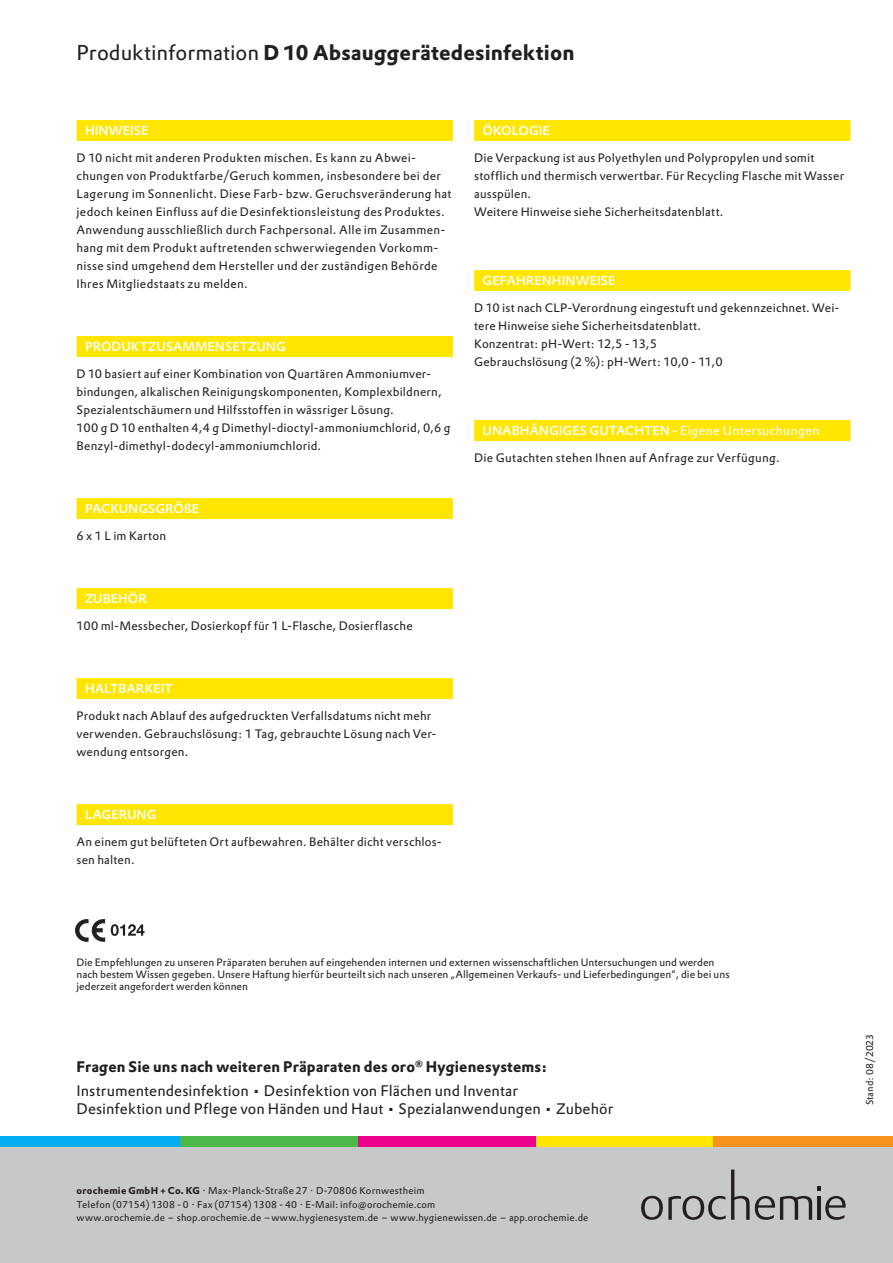
<style>
.page{position:relative;width:893px;height:1263px;background:#fff}
.page>*{position:absolute;margin:0;border:0;box-sizing:border-box;transform-origin:0 0}
._03-Overline{font:700 21px "DTL Prokyon TPRO";letter-spacing:.005em;color:#231f20}
.B2-Abbinder_Copy{font:15px/18px "DTL Prokyon TPRO";letter-spacing:.005em;color:#231f20}
.B1-Abbinder_Headline{font:700 15px "DTL Prokyon TPRO";letter-spacing:.01em;color:#231f20}
._06-Headline_farbig{font:500 12.75px "DTL Prokyon TPRO";color:#fff}
._04-Copy{font:12px/18px "DTL Prokyon TPRO";letter-spacing:.015em;color:#231f20}
._04-Copy-2{font:10.5px/12px "DTL Prokyon TPRO";color:#231f20}
.C-Company_Name_Adres{font:9.75px/13.5px "DTL Prokyon TPRO";letter-spacing:.015em;color:#231f20}
.A-Drucknorm___Stand{font:9.75px "DTL Prokyon TPRO";color:#231f20}
.s1{font-weight:400}
.s2{font-weight:700}
</style>
<div class="page">
<div style="left:0;top:1147px;width:893px;height:116px;background:#c7c8ca"></div>
<hr style="left:818px;top:1196px;width:3px;height:24px;background:#231f20">
<svg style="left:818px;top:1186px;width:3px;height:4px"></svg>
<svg style="left:641px;top:1169px;width:171px;height:51px"></svg>
<svg style="left:825px;top:1196px;width:21px;height:24px"></svg>
<div style="left:536px;top:1136px;width:178px;height:11px;background:#ffe601"></div>
<div style="left:357px;top:1136px;width:179px;height:11px;background:#ed028c"></div>
<div style="left:179px;top:1136px;width:178px;height:11px;background:#4cb848"></div>
<div style="left:0;top:1136px;width:179px;height:11px;background:#00aeef"></div>
<div style="left:714px;top:1136px;width:179px;height:11px;background:#f7931d"></div>
<div style="left:77px;top:120px;width:376px;height:21px;background:#ffe601"></div>
<div style="left:77px;top:336px;width:376px;height:21px;background:#ffe601"></div>
<div style="left:77px;top:498px;width:376px;height:21px;background:#ffe601"></div>
<div style="left:77px;top:588px;width:376px;height:21px;background:#ffe601"></div>
<div style="left:77px;top:678px;width:376px;height:21px;background:#ffe601"></div>
<div style="left:77px;top:804px;width:376px;height:21px;background:#ffe601"></div>
<div style="left:474px;top:120px;width:376px;height:21px;background:#ffe601"></div>
<div style="left:474px;top:270px;width:376px;height:21px;background:#ffe601"></div>
<div style="left:474px;top:420px;width:376px;height:21px;background:#ffe601"></div>
<svg style="left:75px;top:919px;width:30px;height:22px"></svg>
<svg style="left:111px;top:924px;width:34px;height:12px"></svg>
<p class="_03-Overline" style="left:77px;top:39px;width:500px"><span class="s1">Produktinformation</span> D 10 Absauggerätedesinfektion</p>
<p class="_06-Headline_farbig" style="left:85px;top:122px;width:65px">HINWEISE</p>
<p class="_04-Copy" style="left:77px;top:149px;width:376px">D 10 nicht mit anderen Produkten mischen. Es kann zu Abwei&shy;chungen von Produktfarbe/Geruch kommen, insbesondere bei der Lagerung im Sonnenlicht. Diese Farb- bzw. Geruchsveränderung hat jedoch keinen Einfluss auf die Desinfektionsleistung des Produktes.<br>Anwendung ausschließlich durch Fachpersonal. Alle im Zusammen&shy;hang mit dem Produkt auftretenden schwerwiegenden Vorkomm&shy;nisse sind umgehend dem Hersteller und der zuständigen Behörde Ihres Mitgliedstaats zu melden.</p>
<p class="_06-Headline_farbig" style="left:85px;top:338px;width:202px">PRODUKTZUSAMMENSETZUNG</p>
<p class="_04-Copy" style="left:77px;top:365px;width:375px">D 10 basiert auf einer Kombination von Quartären Ammoniumver&shy;bindungen, alkalischen Reinigungskomponenten, Komplexbildnern, Spezialentschäumern und Hilfsstoffen in wässriger Lösung.<br>100 g D 10 enthalten 4,4 g Dimethyl-dioctyl-ammoniumchlorid, 0,6 g Benzyl-dimethyl-dodecyl-ammoniumchlorid.</p>
<p class="_06-Headline_farbig" style="left:85px;top:500px;width:116px">PACKUNGSGRÖßE</p>
<p class="_04-Copy" style="left:77px;top:527px;width:91px">6 x 1 L im Karton</p>
<p class="_06-Headline_farbig" style="left:85px;top:590px;width:64px">ZUBEHÖR</p>
<p class="_04-Copy" style="left:77px;top:617px;width:338px">100 ml-Messbecher, Dosierkopf für 1 L-Flasche, Dosierflasche</p>
<p class="_06-Headline_farbig" style="left:85px;top:680px;width:89px">HALTBARKEIT</p>
<p class="_04-Copy" style="left:77px;top:707px;width:362px">Produkt nach Ablauf des aufgedruckten Verfallsdatums nicht mehr verwenden. Gebrauchslösung: 1 Tag, gebrauchte Lösung nach Ver&shy;wendung entsorgen.</p>
<p class="_06-Headline_farbig" style="left:85px;top:806px;width:73px">LAGERUNG</p>
<p class="_04-Copy" style="left:77px;top:833px;width:367px">An einem gut belüfteten Ort aufbewahren. Behälter dicht verschlos&shy;sen halten.</p>
<p class="_06-Headline_farbig" style="left:483px;top:122px;width:69px">ÖKOLOGIE</p>
<p class="_04-Copy" style="left:474px;top:149px;width:372px">Die Verpackung ist aus Polyethylen und Polypropylen und somit stofflich und thermisch verwertbar. Für Recycling Flasche mit Wasser ausspülen.</p>
<p class="_04-Copy" style="left:474px;top:203px;width:251px">Weitere Hinweise siehe Sicherheitsdatenblatt.</p>
<p class="_06-Headline_farbig" style="left:483px;top:272px;width:134px">GEFAHRENHINWEISE</p>
<p class="_04-Copy" style="left:474px;top:299px;width:367px">D 10 ist nach CLP-Verordnung eingestuft und gekennzeichnet. Wei&shy;tere Hinweise siehe Sicherheitsdatenblatt.</p>
<p class="_04-Copy" style="left:474px;top:335px;width:184px">Konzentrat: pH-Wert: 12,5 - 13,5</p>
<p class="_04-Copy" style="left:474px;top:353px;width:250px">Gebrauchslösung (2 %): pH-Wert: 10,0 - 11,0</p>
<p class="_06-Headline_farbig" style="left:483px;top:422px;width:339px">UNABHÄNGIGES GUTACHTEN - <span class="s1">Eigene Untersuchungen</span></p>
<p class="_04-Copy" style="left:474px;top:449px;width:307px">Die Gutachten stehen Ihnen auf Anfrage zur Verfügung.</p>
<p class="_04-Copy-2" style="left:77px;top:956px;width:655px">Die Empfehlungen zu unseren Präparaten beruhen auf eingehenden internen und externen wissenschaftlichen Untersuchungen und werden nach bestem Wissen gegeben. Unsere Haftung hierfür beurteilt sich nach unseren „Allgemeinen Verkaufs- und Lieferbedingungen“, die bei uns jederzeit angefordert werden können</p>
<p class="B1-Abbinder_Headline" style="left:77px;top:1057px;width:472px">Fragen Sie uns nach weiteren Präparaten des oro<sup>®</sup> Hygienesystems:</p>
<p class="B2-Abbinder_Copy" style="left:77px;top:1081px;width:538px">Instrumentendesinfektion • Desinfektion von Flächen und Inventar<br>Desinfektion und Pflege von Händen und Haut • Spezialanwendungen • Zubehör</p>
<p class="C-Company_Name_Adres" style="left:77px;top:1184px;width:513px"><span class="s2">orochemie GmbH + Co. KG</span> · Max-Planck-Straße 27 · D-70806 Kornwestheim<br>Telefon (07154) 1308 - 0 · Fax (07154) 1308 - 40 · E-Mail: info@orochemie.com<br>www.orochemie.de – shop.orochemie.de – www.hygienesystem.de – www.hygienewissen.de – app.orochemie.de</p>
<p class="A-Drucknorm___Stand" style="left:863px;top:1105px;width:73px;rotate:-90deg">Stand: 08/2023</p>
</div>
